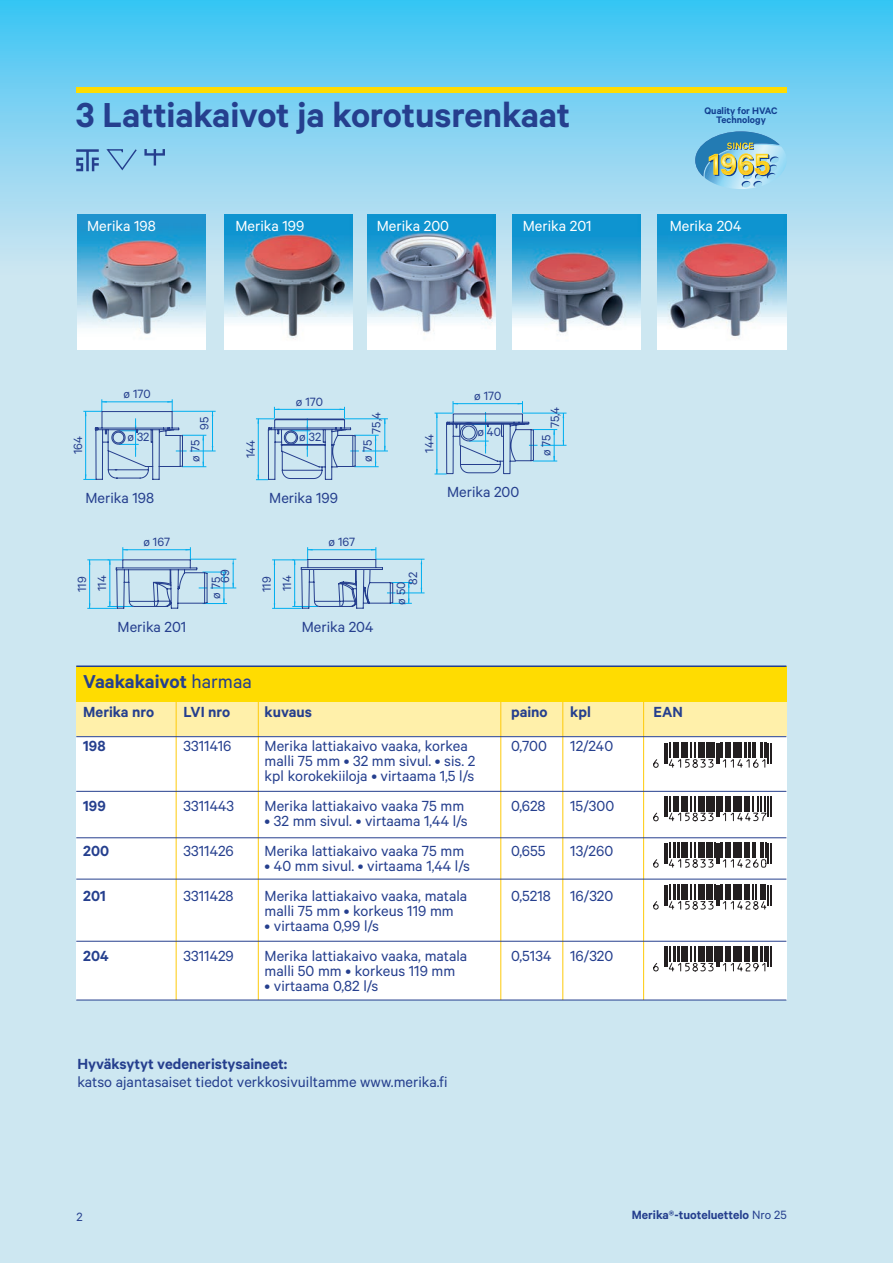
<style>
.page{position:relative;width:893px;height:1263px;background:#cde7f1}
.page>*{position:absolute;margin:0;border:0;box-sizing:border-box;transform-origin:0 0}
.t1{font:600 39px "Calibre";letter-spacing:-.005em;color:#253f8e}
.t2{font:600 21px "Calibre";color:#253f8e}
.t3{font:16.5px/30px "Calibre";color:#253f8e}
.t4{font:600 16.5px/34.5px "Calibre";color:#253f8e}
.t5{font:16.5px "Calibre";color:#fff}
.t6{font:13.5px/20.2px "Calibre";color:#253f8e}
.t7{font:600 13.5px "Calibre";color:#253f8e}
.t8{font:600 10.65px "Calibre";color:#123f90}
.s1{font-weight:400}
</style>
<div class="page">
<div style="left:0;top:0;width:893px;height:275px;background:linear-gradient(to bottom,#3ec4f3,#d1e5f1)"></div>
<div style="left:77px;top:87px;width:710px;height:6px;background:#ffdc01"></div>
<svg style="left:695px;top:131px;width:92px;height:58px;background:#8bbbc0"></svg>
<img style="left:367px;top:214px;width:129px;height:136px">
<img style="left:224px;top:214px;width:129px;height:136px">
<img style="left:77px;top:214px;width:129px;height:136px">
<img style="left:513px;top:214px;width:128px;height:136px">
<img style="left:658px;top:214px;width:128px;height:136px">
<svg style="left:105px;top:148px;width:33px;height:24px"></svg>
<svg style="left:144px;top:149px;width:21px;height:17px"></svg>
<svg style="left:76px;top:149px;width:23px;height:22px"></svg>
<svg style="left:83px;top:399px;width:133px;height:81px"></svg>
<svg style="left:256px;top:407px;width:132px;height:73px"></svg>
<svg style="left:435px;top:401px;width:131px;height:74px"></svg>
<svg style="left:87px;top:547px;width:149px;height:62px"></svg>
<svg style="left:272px;top:547px;width:153px;height:62px"></svg>
<div style="left:76px;top:699px;width:710px;height:44px;background:#fff0aa"></div>
<div style="left:76px;top:737px;width:710px;height:263px;background:#fff"></div>
<hr style="left:176px;top:702px;width:1px;height:298px;background:#feca0a">
<hr style="left:258px;top:702px;width:1px;height:298px;background:#feca0a">
<hr style="left:562px;top:702px;width:1px;height:298px;background:#feca0a">
<hr style="left:500px;top:702px;width:1px;height:298px;background:#feca0a">
<hr style="left:643px;top:702px;width:1px;height:298px;background:#feca0a">
<hr style="left:76px;top:736px;width:710px;height:1px;background:#253f8e">
<hr style="left:76px;top:837px;width:710px;height:1px;background:#253f8e">
<hr style="left:76px;top:791px;width:710px;height:1px;background:#253f8e">
<hr style="left:76px;top:879px;width:710px;height:1px;background:#253f8e">
<hr style="left:76px;top:941px;width:710px;height:1px;background:#253f8e">
<hr style="left:76px;top:1000px;width:710px;height:1px;background:#253f8e">
<div style="left:76px;top:666px;width:710px;height:35px;background:#ffdc01"></div>
<hr style="left:76px;top:665px;width:710px;height:2px;background:#253f8e">
<svg style="left:653px;top:946px;width:118px;height:26px"></svg>
<svg style="left:653px;top:743px;width:118px;height:167px"></svg>
<h1 class="t1" style="left:76px;top:92px;width:495px">3 Lattiakaivot ja korotusrenkaat</h1>
<p class="t8" style="left:704px;top:104px;width:74px">Quality for HVAC</p>
<p class="t8" style="left:716px;top:114px;width:51px">Technology</p>
<p class="t5" style="left:87px;top:216px;width:70px">Merika 198</p>
<p class="t5" style="left:235px;top:216px;width:70px">Merika 199</p>
<p class="t5" style="left:377px;top:216px;width:74px">Merika 200</p>
<p class="t5" style="left:523px;top:216px;width:70px">Merika 201</p>
<p class="t5" style="left:670px;top:216px;width:73px">Merika 204</p>
<p class="t6" style="left:124px;top:383px;width:29px">ø 170</p>
<p class="t6" style="left:67px;top:454px;width:20px;rotate:-90deg">164</p>
<p class="t6" style="left:127px;top:426px;width:23px">ø 32</p>
<p class="t6" style="left:194px;top:430px;width:15px;rotate:-90deg">95</p>
<p class="t6" style="left:185px;top:462px;width:23px;rotate:-90deg">ø 75</p>
<p class="t6" style="left:240px;top:458px;width:20px;rotate:-90deg">144</p>
<p class="t6" style="left:474px;top:385px;width:29px">ø 170</p>
<p class="t6" style="left:296px;top:391px;width:29px">ø 170</p>
<p class="t6" style="left:544px;top:428px;width:23px;rotate:-90deg">75,4</p>
<p class="t6" style="left:366px;top:434px;width:23px;rotate:-90deg">75,4</p>
<p class="t6" style="left:477px;top:422px;width:25px">ø 40</p>
<p class="t6" style="left:299px;top:426px;width:23px">ø 32</p>
<p class="t6" style="left:536px;top:456px;width:23px;rotate:-90deg">ø 75</p>
<p class="t6" style="left:419px;top:453px;width:20px;rotate:-90deg">144</p>
<p class="t6" style="left:357px;top:462px;width:23px;rotate:-90deg">ø 75</p>
<p class="t3" style="left:85px;top:482px;width:70px">Merika 198</p>
<p class="t3" style="left:269px;top:482px;width:70px">Merika 199</p>
<p class="t3" style="left:447px;top:476px;width:74px">Merika 200</p>
<p class="t6" style="left:143px;top:531px;width:28px">ø 167</p>
<p class="t6" style="left:328px;top:531px;width:28px">ø 167</p>
<p class="t6" style="left:71px;top:592px;width:18px;rotate:-90deg">119<br>114</p>
<p class="t6" style="left:214px;top:583px;width:15px;rotate:-90deg">69</p>
<p class="t6" style="left:205px;top:599px;width:23px;rotate:-90deg">ø 75</p>
<p class="t6" style="left:256px;top:592px;width:18px;rotate:-90deg">119<br>114</p>
<p class="t6" style="left:394px;top:585px;width:14px;line-height:12.1px;text-indent:-20px;rotate:-90deg">ø 50<br>82</p>
<p class="t3" style="left:118px;top:611px;width:70px">Merika 201</p>
<p class="t3" style="left:302px;top:611px;width:73px">Merika 204</p>
<p class="t2" style="left:83px;top:669px;width:170px">Vaakakaivot <span class="s1">harmaa</span></p>
<p class="t4" style="left:83px;top:694px;width:72px">Merika nro<br>198</p>
<p class="t4" style="left:83px;top:788px;width:24px">199</p>
<p class="t4" style="left:83px;top:833px;width:27px">200</p>
<p class="t4" style="left:83px;top:878px;width:24px">201</p>
<p class="t4" style="left:83px;top:938px;width:27px">204</p>
<p class="t4" style="left:184px;top:694px;width:48px">LVI nro</p>
<p class="t3" style="left:184px;top:730px;width:49px">3311416</p>
<p class="t3" style="left:184px;top:790px;width:52px">3311443</p>
<p class="t3" style="left:184px;top:835px;width:52px">3311426</p>
<p class="t3" style="left:184px;top:880px;width:52px">3311428</p>
<p class="t3" style="left:184px;top:940px;width:52px">3311429</p>
<p class="t4" style="left:265px;top:694px;width:49px">kuvaus</p>
<p class="t3" style="left:265px;top:738px;width:212px;line-height:15px">Merika lattiakaivo vaaka, korkea malli 75 mm • 32 mm sivul. • sis. 2 kpl korokekiiloja • virtaama 1,5 l/s</p>
<p class="t3" style="left:265px;top:790px;width:201px">Merika lattiakaivo vaaka 75 mm</p>
<p class="t3" style="left:265px;top:805px;width:205px">• 32 mm sivul. • virtaama 1,44 l/s<br>Merika lattiakaivo vaaka 75 mm</p>
<p class="t3" style="left:265px;top:850px;width:207px">• 40 mm sivul. • virtaama 1,44 l/s<br>Merika lattiakaivo vaaka, matala</p>
<p class="t3" style="left:265px;top:895px;width:191px">malli 75 mm • korkeus 119 mm</p>
<p class="t3" style="left:265px;top:910px;width:204px">• virtaama 0,99 l/s<br>Merika lattiakaivo vaaka, matala</p>
<p class="t3" style="left:265px;top:955px;width:192px">malli 50 mm • korkeus 119 mm</p>
<p class="t3" style="left:265px;top:970px;width:115px">• virtaama 0,82 l/s</p>
<p class="t4" style="left:77px;top:1046px;width:211px">Hyväksytyt vedeneristysaineet:</p>
<p class="t3" style="left:77px;top:1066px;width:372px">katso ajantasaiset tiedot verkkosivuiltamme www.merika.fi</p>
<p class="t4" style="left:511px;top:694px;width:38px">paino</p>
<p class="t3" style="left:511px;top:730px;width:37px">0,700</p>
<p class="t3" style="left:511px;top:790px;width:36px">0,628</p>
<p class="t3" style="left:511px;top:835px;width:36px">0,655</p>
<p class="t3" style="left:511px;top:880px;width:41px">0,5218</p>
<p class="t3" style="left:511px;top:940px;width:42px">0,5134</p>
<p class="t4" style="left:570px;top:694px;width:22px">kpl</p>
<p class="t3" style="left:570px;top:730px;width:45px">12/240</p>
<p class="t3" style="left:570px;top:790px;width:46px">15/300</p>
<p class="t3" style="left:570px;top:835px;width:44px">13/260</p>
<p class="t3" style="left:570px;top:880px;width:45px">16/320</p>
<p class="t3" style="left:570px;top:940px;width:45px">16/320</p>
<p class="t4" style="left:653px;top:694px;width:31px">EAN</p>
<p class="t6" style="left:77px;top:1206px;width:8px">2</p>
<p class="t7" style="left:632px;top:1207px;width:156px">Merika®-tuoteluettelo <span class="s1">Nro 25</span></p>
</div>
